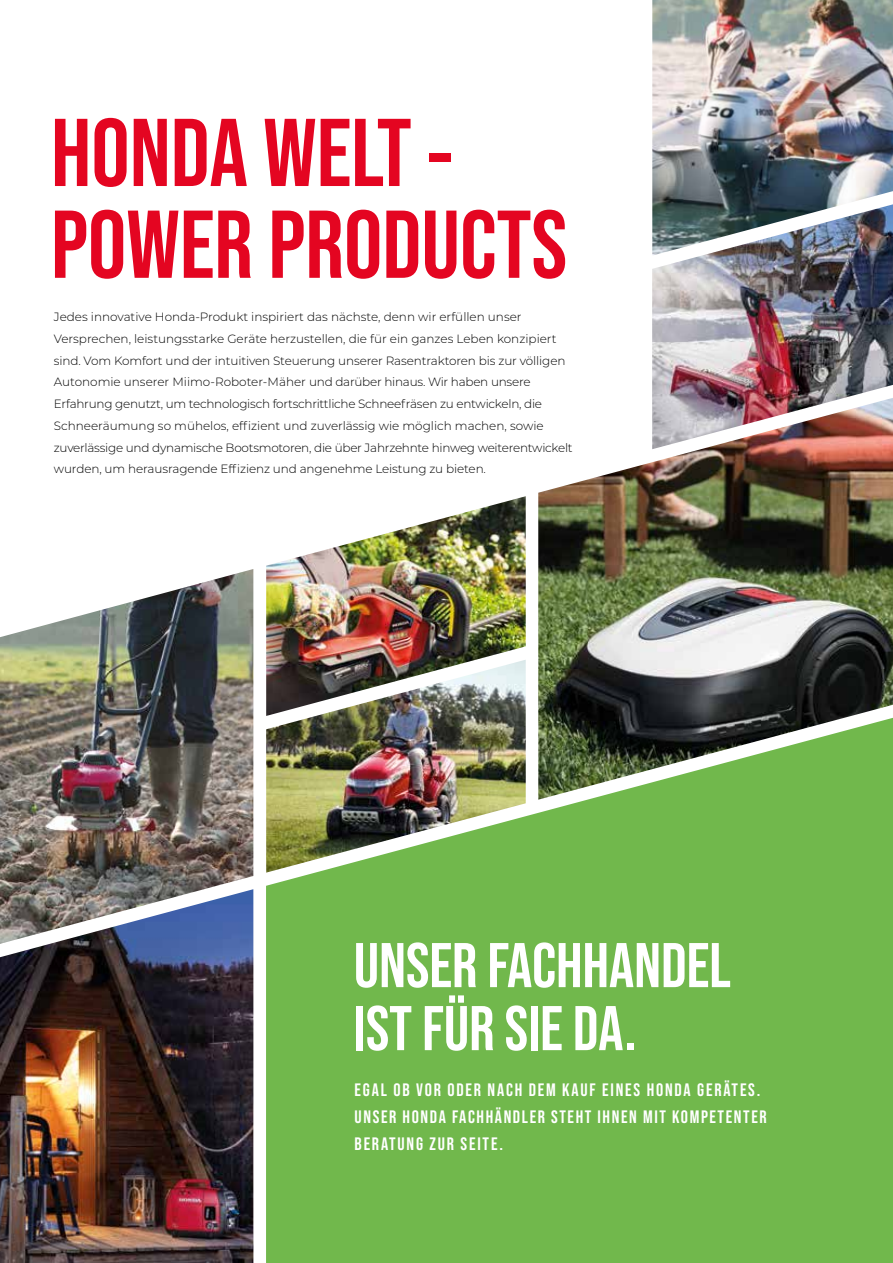
<style>
.page{position:relative;width:893px;height:1263px;background:#fff}
.page>*{position:absolute;margin:0;border:0;box-sizing:border-box;transform-origin:0 0}
.t1{font:700 96px/91.8px "Bebas Neue Pro";color:#e40521}
.t2{font:700 63px/63px "Bebas Neue Pro";color:#fff}
.t3{font:700 18px/27px "Bebas Neue Pro";letter-spacing:.1em;color:#fff}
.t4{font:300 12px/21.8px "Montserrat";letter-spacing:-.01em;color:#000}
</style>
<div class="page">
<img style="left:652px;top:0;width:241px;height:204px">
<img style="left:266px;top:496px;width:260px;height:164px">
<img style="left:0;top:569px;width:253px;height:320px">
<img style="left:0;top:889px;width:253px;height:374px">
<img style="left:266px;top:660px;width:260px;height:58px">
<img style="left:538px;top:449px;width:355px;height:269px">
<svg style="left:266px;top:718px;width:627px;height:545px;background:#72ae4e"></svg>
<img style="left:652px;top:204px;width:241px;height:245px">
<h1 class="t1" style="left:51px;top:106px;width:518px">HONDA WELT -<br>POWER PRODUCTS</h1>
<p class="t4" style="left:54px;top:306px;width:520px">Jedes innovative Honda-Produkt inspiriert das nächste, denn wir erfüllen unser Versprechen, leistungsstarke Geräte herzustellen, die für ein ganzes Leben konzipiert sind. Vom Komfort und der intuitiven Steuerung unserer Rasentraktoren bis zur völligen Autonomie unserer Miimo-Roboter-Mäher und darüber hinaus. Wir haben unsere Erfahrung genutzt, um technologisch fortschrittliche Schneefräsen zu entwickeln, die Schneeräumung so mühelos, effizient und zuverlässig wie möglich machen, sowie zuverlässige und dynamische Bootsmotoren, die über Jahrzehnte hinweg weiterentwickelt wurden, um herausragende Effizienz und angenehme Leistung zu bieten.</p>
<h2 class="t2" style="left:354px;top:933px;width:379px">UNSER FACHHANDEL<br>IST FÜR SIE DA.</h2>
<h3 class="t3" style="left:355px;top:1076px;width:414px">EGAL OB VOR ODER NACH DEM KAUF EINES HONDA GERÄTES.<br>UNSER HONDA FACHHÄNDLER STEHT IHNEN MIT KOMPETENTER<br>BERATUNG ZUR SEITE.</h3>
</div>
